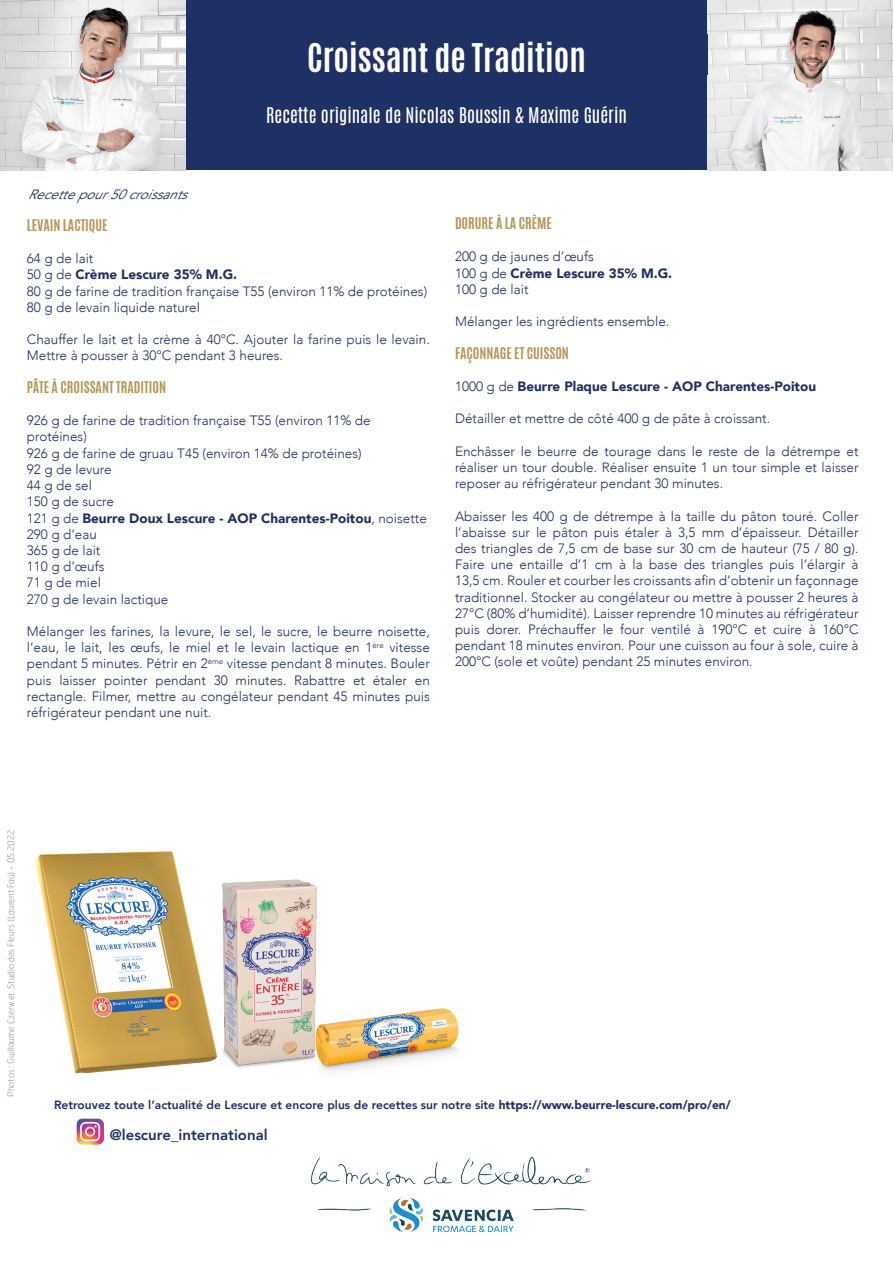
<style>
.page{position:relative;width:893px;height:1263px;background:#fff}
.page>*{position:absolute;margin:0;border:0;box-sizing:border-box;transform-origin:0 0}
.t1{font:700 33px "Antonio";color:#fff}
.t2{font:18px "Antonio";color:#fff}
.t3{font:800 15px "Avenir";color:#1f3164}
.t4{font:300 13.5px/16.2px "Avenir";color:#1f3164}
.t5{font:700 13.5px "Antonio";color:#b39758}
.t6{font:900 13.5px "Avenir";color:#1f3164}
.t7{font:italic 13.5px "Avenir";color:#1f3164}
.t8{font:800 12px "Avenir";color:#1f3164}
.t9{font:100 9px "Hermes FB";color:#888c8b}
.s1{font-weight:900}
.s2{font-weight:300}
</style>
<div class="page">
<img style="left:77px;top:1118px;width:26px;height:27px">
<div style="left:0;top:0;width:893px;height:170px;background:#1f3164"></div>
<img style="left:0;top:0;width:186px;height:171px">
<img style="left:707px;top:0;width:186px;height:170px">
<img style="left:35px;top:851px;width:180px;height:223px">
<img style="left:311px;top:1157px;width:280px;height:76px">
<img style="left:215px;top:879px;width:102px;height:189px">
<img style="left:310px;top:983px;width:149px;height:89px">
<p class="t7" style="left:28px;top:186px;width:166px">Recettepour50croissants</p>
<h1 class="t1" style="left:307px;top:33px;width:280px">Croissant de Tradition</h1>
<h2 class="t2" style="left:266px;top:102px;width:362px">Recette originale de Nicolas Boussin &amp; Maxime Guérin</h2>
<p class="t5" style="left:27px;top:215px;width:82px">LEVAIN LACTIQUE</p>
<p class="t4" style="left:27px;top:251px;width:402px">64 g de lait<br>50 g de <span class="s1">Crème Lescure 35% M.G.<br></span>80 g de farine de tradition française T55 (environ 11% de protéines)<br>80 g de levain liquide naturel</p>
<p class="t4" style="left:27px;top:332px;width:405px">Chauffer le lait et la crème à 40°C. Ajouter la farine puis le levain.<br>Mettre à pousser à 30°C pendant 3 heures.</p>
<p class="t5" style="left:27px;top:377px;width:141px">PÂTE À CROISSANT TRADITION</p>
<p class="t4" style="left:27px;top:413px;width:402px">926 g de farine de tradition française T55 (environ 11% de protéines)<br>926 g de farine de gruau T45 (environ 14% de protéines)<br>92 g de levure<br>44 g de sel<br>150 g de sucre<br>121 g de <span class="s1">Beurre Doux Lescure - AOP Charentes-Poitou</span>, noisette<br>290 g d’eau<br>365 g de lait<br>110 g d’œufs<br>71 g de miel<br>270 g de levain lactique</p>
<p class="t4" style="left:27px;top:623px;width:405px;text-align:justify">Mélanger les farines, la levure, le sel, le sucre, le beurre noisette, l’eau, le lait, les œufs, le miel et le levain lactique en 1<sup>ère</sup> vitesse pendant 5 minutes. Pétrir en 2<sup>ème</sup> vitesse pendant 8 minutes. Bouler puis laisser pointer pendant 30 minutes. Rabattre et étaler en rectangle. Filmer, mettre au congélateur pendant 45 minutes puis réfrigérateur pendant une nuit.</p>
<p class="t5" style="left:455px;top:213px;width:98px">DORURE À LA CRÈME</p>
<p class="t4" style="left:455px;top:249px;width:219px">200 g de jaunes d’œufs<br>100 g de <span class="s1">Crème Lescure 35% M.G.<br></span>100 g de lait</p>
<p class="t4" style="left:455px;top:313px;width:216px">Mélanger les ingrédients ensemble.</p>
<p class="t5" style="left:455px;top:343px;width:115px">FAÇONNAGE ET CUISSON</p>
<p class="t6" style="left:455px;top:375px;width:363px"><span class="s2">1000 g de</span> Beurre Plaque Lescure - AOP Charentes-Poitou</p>
<p class="t4" style="left:455px;top:411px;width:317px">Détailler et mettre de côté 400 g de pâte à croissant.</p>
<p class="t4" style="left:455px;top:443px;width:405px;text-align:justify">Enchâsser le beurre de tourage dans le reste de la détrempe et réaliser un tour double. Réaliser ensuite 1 un tour simple et laisser reposer au réfrigérateur pendant 30 minutes.</p>
<p class="t4" style="left:455px;top:508px;width:405px;text-align:justify">Abaisser les 400 g de détrempe à la taille du pâton touré. Coller l’abaisse sur le pâton puis étaler à 3,5 mm d’épaisseur. Détailler des triangles de 7,5 cm de base sur 30 cm de hauteur (75 / 80 g).<br>Faire une entaille d’1 cm à la base des triangles puis l’élargir à 13,5 cm. Rouler et courber les croissants afin d’obtenir un façonnage traditionnel. Stocker au congélateur ou mettre à pousser 2 heures à 27°C (80% d’humidité). Laisser reprendre 10 minutes au réfrigérateur puis dorer. Préchauffer le four ventilé à 190°C et cuire à 160°C pendant 18 minutes environ. Pour une cuisson au four à sole, cuire à 200°C (sole et voûte) pendant 25 minutes environ.</p>
<p class="t9" style="left:5px;top:1096px;width:269px;rotate:-90deg">Photos : Guillaume Czerw et Studio des Fleurs (Laurent Fau) - 05.2022</p>
<p class="t8" style="left:54px;top:1095px;width:678px">Retrouvez toute l’actualité de Lescure et encore plus de recettes sur notre site <span class="s1">https://www.beurre-lescure.com/pro/en/</span></p>
<p class="t3" style="left:110px;top:1123px;width:159px">@lescure_international</p>
</div>
